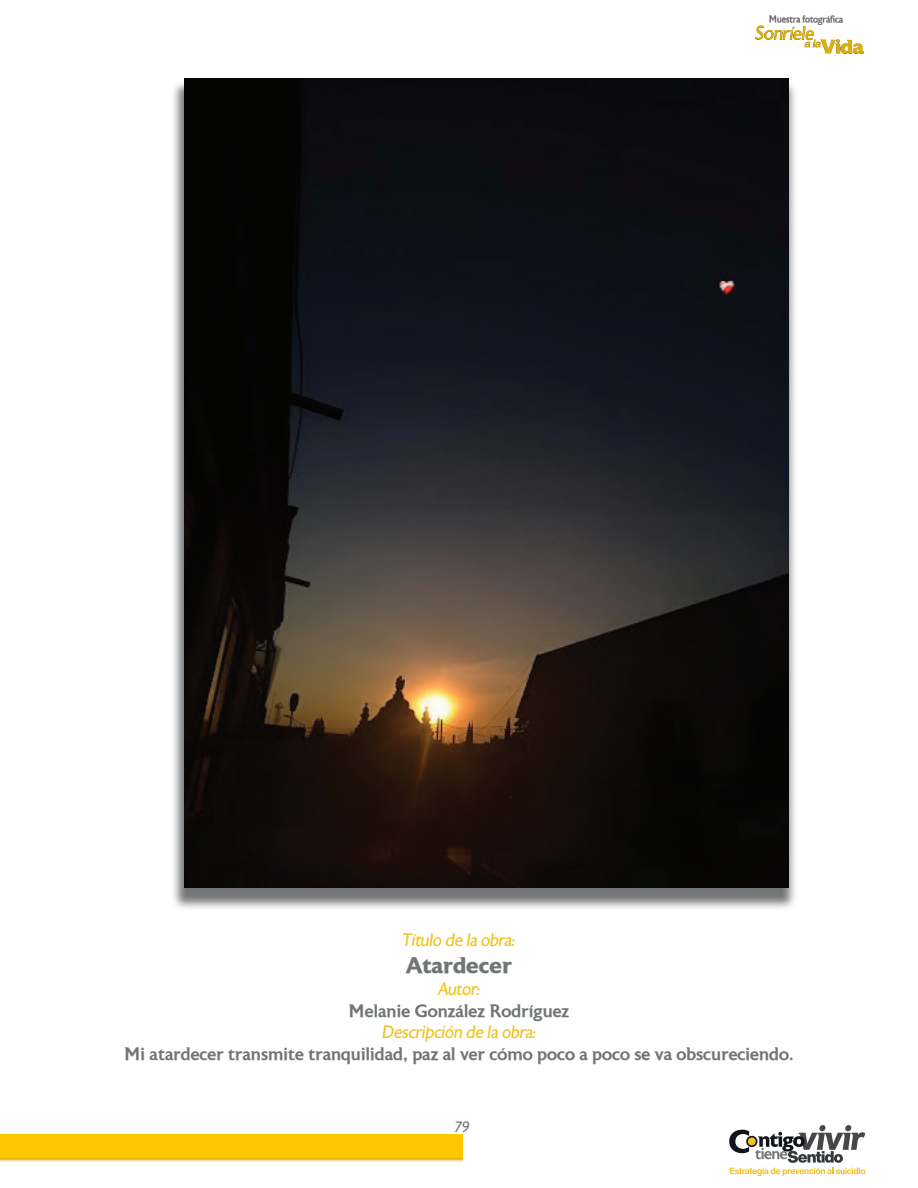
<style>
.page{position:relative;width:918px;height:1188px;background:#fff}
.page>*{position:absolute;margin:0;border:0;box-sizing:border-box;transform-origin:0 0}
.OBRA{font:700 22.5px "Astoria";color:#717576}
.Ficha_dato{font:500 18px "Astoria";color:#717576}
.Ficha_tit{font:italic 18px "Astoria";letter-spacing:-.025em;color:#f2c327}
.Ficha_tit-2{font:500 18px "Astoria";color:#717576}
.t1{font:italic 15px "Astoria";color:#717576}
</style>
<div class="page">
<img style="left:0;top:1134px;width:463px;height:28px">
<svg style="left:729px;top:1125px;width:136px;height:51px"></svg>
<img style="left:770px;top:15px;width:73px;height:9px">
<img style="left:756px;top:25px;width:108px;height:29px">
<div style="left:170px;top:79px;width:628px;height:832px;background:#454749;opacity:.75"></div>
<img style="left:184px;top:79px;width:605px;height:809px">
<p class="Ficha_tit" style="left:403px;top:931px;width:114px">Título de la obra:</p>
<p class="OBRA" style="left:406px;top:952px;width:107px">Atardecer</p>
<p class="Ficha_tit" style="left:438px;top:979px;width:43px">Autor:</p>
<p class="Ficha_tit-2" style="left:349px;top:1000px;width:222px">Melanie González Rodríguez</p>
<p class="Ficha_tit" style="left:382px;top:1023px;width:156px">Descripción de la obra:</p>
<p class="Ficha_dato" style="left:124px;top:1044px;width:671px">Mi atardecer transmite tranquilidad, paz al ver cómo poco a poco se va obscureciendo.</p>
<p class="t1" style="left:455px;top:1119px;width:16px">79</p>
</div>
